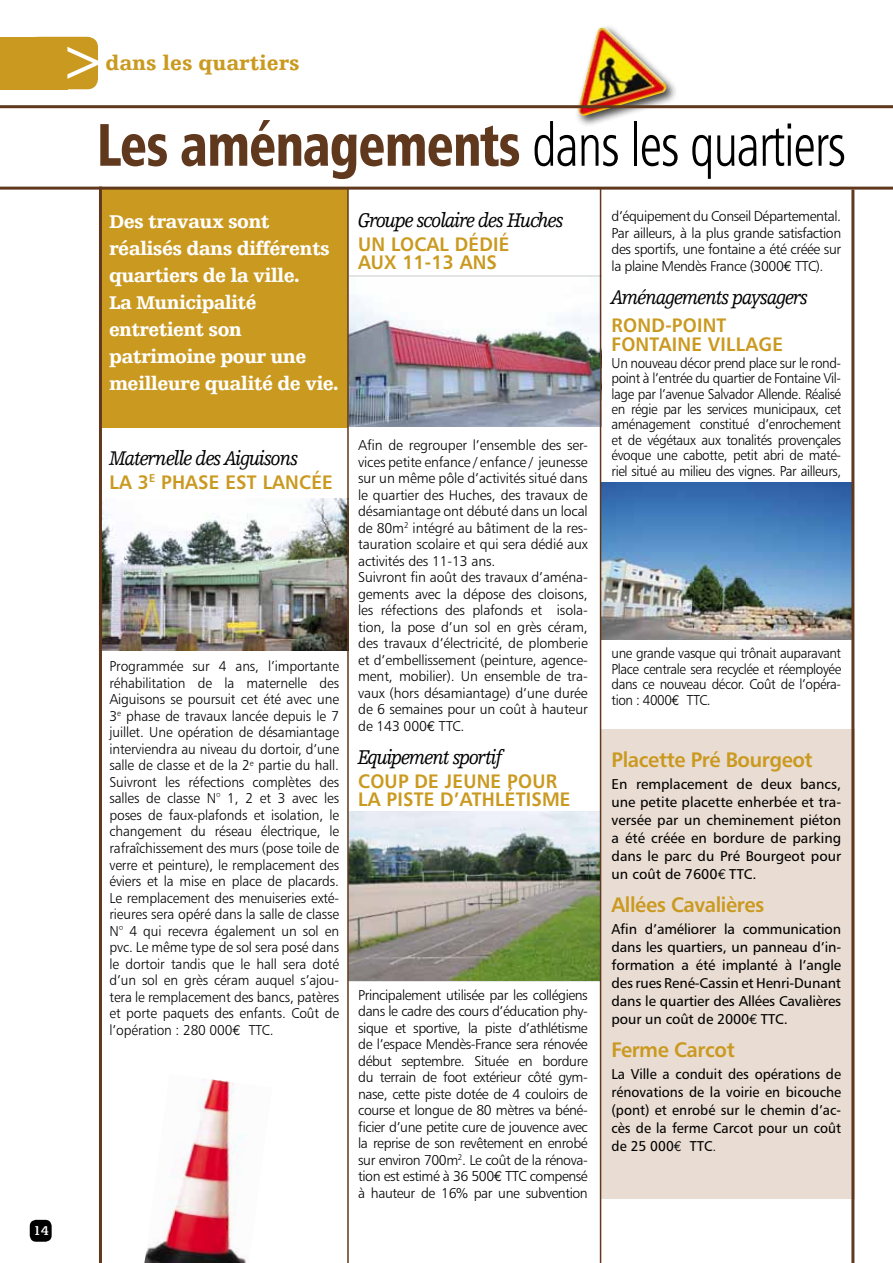
<style>
.page{position:relative;width:893px;height:1263px;background:#fff}
.page>*{position:absolute;margin:0;border:0;box-sizing:border-box;transform-origin:0 0}
.t1{font:60px "Humanist 777 BT Light Condensed B";letter-spacing:-.02em;color:#000;scale:.88 1}
.t2{font:italic 21px "Humanist Slabserif 712 BT";letter-spacing:-.05em;color:#000;scale:.86 1}
.t3{font:21px "Humanist 777 BT Bold B";letter-spacing:-.02em;color:#ca991f;scale:.96 1}
.t4{font:900 21px "Humanist Slabserif 712 BT";color:#ca991f}
.t5{font:900 19.5px/27px "Humanist Slabserif 712 BT";letter-spacing:-.03em;color:#fff}
.t6{font:19.5px/18.8px "Humanist 777 BT Bold B";letter-spacing:.01em;color:#ca991f;scale:.96 1}
.t7{font:14.25px/16.5px "Humanist 777 BT Light B";letter-spacing:-.01em;color:#000;text-align:justify}
.t8{font:14.25px/15.5px "Humanist 777 BT Light B";letter-spacing:-.01em;color:#000;text-align:justify;scale:.95 1}
.t9{font:14.25px/18px "Humanist 777 BT Roman B";color:#000;text-align:justify;scale:.94 1}
.t10{font:14.25px/18px "Humanist 777 BT Roman B";color:#000;text-align:justify}
.t11{font:14.25px/18px "Humanist 777 BT Roman B";color:#000;text-align:justify;scale:.96 1}
.t12{font:700 13.5px "Humanist Slabserif 712 BT";color:#fff}
.s1{font-family:"Humanist 777 BT Black Condensed B";color:#60381d}
.s2{font-family:"Euro Mono"}
.s3{font-family:"Humanist 777 BT Light B"}
</style>
<div class="page">
<div style="left:30px;top:1220px;width:22px;height:22px;background:#000;border-radius:6px"></div>
<div style="left:0;top:37px;width:67px;height:52px;background:#ca991f"></div>
<div style="left:27px;top:37px;width:71px;height:52px;background:#ca991f;border-radius:11px"></div>
<div style="left:575px;top:24px;width:103px;height:104px;background:#000;opacity:.75"></div>
<img style="left:578px;top:27px;width:88px;height:89px">
<div style="left:600px;top:730px;width:255px;height:469px;background:#e9dcd2"></div>
<div style="left:102px;top:187px;width:245px;height:241px;background:#ca991f"></div>
<hr style="left:0;top:105px;width:893px;height:3px;background:#60381d">
<img style="left:102px;top:499px;width:245px;height:152px">
<img style="left:144px;top:1079px;width:103px;height:184px">
<hr style="left:0;top:187px;width:893px;height:3px;background:#60381d">
<img style="left:349px;top:277px;width:253px;height:150px">
<img style="left:349px;top:812px;width:251px;height:168px">
<img style="left:601px;top:483px;width:250px;height:156px">
<hr style="left:99px;top:187px;width:3px;height:1076px;background:#60381d">
<hr style="left:347px;top:188px;width:2px;height:1075px;background:#60381d">
<hr style="left:600px;top:188px;width:1px;height:1075px;background:#60381d">
<hr style="left:851px;top:190px;width:3px;height:1073px;background:#60381d">
<p class="t12" style="left:34px;top:1222px;width:17px">14</p>
<h2 class="t4" style="left:105px;top:50px;width:196px">dans les quartiers</h2>
<h1 class="t1" style="left:97px;top:108px;width:853px"><span class="s1">Les aménagements</span> dans les quartiers</h1>
<h3 class="t5" style="left:109px;top:207px;width:231px">Des travaux sont réalisés dans différents quartiers de la ville.<br>La Municipalité entretient son patrimoine pour une meilleure qualité de vie.</h3>
<h2 class="t2" style="left:358px;top:207px;width:241px">Groupe scolaire des Huches</h2>
<p class="t7" style="left:612px;top:208px;width:231px">d’équipement du Conseil Départemental.<br>Par ailleurs, à la plus grande satisfaction des sportifs, une fontaine a été créée sur la plaine Mendès France (3000<span class="s2">€</span> TTC).</p>
<h2 class="t2" style="left:612px;top:284px;width:230px">Aménagements paysagers</h2>
<h3 class="t6" style="left:612px;top:315px;width:27px">ROND</h3>
<h3 class="t6" style="left:665px;top:315px;width:19px">-POINT</h3>
<h3 class="t6" style="left:612px;top:334px;width:23px">FONTAINE</h3>
<h3 class="t6" style="left:708px;top:334px;width:25px">VILLAGE</h3>
<p class="t8" style="left:612px;top:355px;width:243px">Un nouveau décor prend place sur le rond&shy;point à l’entrée du quartier de Fontaine Vil&shy;lage par l’avenue Salvador Allende. Réalisé en régie par les services municipaux, cet aménagement constitué d’enrochement et de végétaux aux tonalités provençales évoque une cabotte, petit abri de maté&shy;riel situé au milieu des vignes. Par ailleurs,</p>
<h3 class="t6" style="left:358px;top:234px;width:159px;text-indent:97px">DÉDIÉ<br>AUX 11-13 ANS</h3>
<h3 class="t6" style="left:358px;top:234px;width:48px">UN LOCAL</h3>
<p class="t7" style="left:358px;top:437px;width:231px;text-align:left">Afin de regrouper l’ensemble des ser&shy;vices petite enfance / enfance / jeunesse sur un même pôle d’activités situé dans le quartier des Huches, des travaux de désamiantage ont débuté dans un local de 80m<sup>2</sup> intégré au bâtiment de la res&shy;tauration scolaire et qui sera dédié aux activités des 11-13 ans.<br>Suivront fin août des travaux d’aména&shy;gements avec la dépose des cloisons, les réfections des plafonds et isola&shy;tion, la pose d’un sol en grès céram, des travaux d’électricité, de plomberie et d’embellissement (peinture, agence&shy;ment, mobilier). Un ensemble de tra&shy;vaux (hors désamiantage) d’une durée de 6 semaines pour un coût à hauteur de 143 000<span class="s2">€</span> TTC.</p>
<h2 class="t2" style="left:358px;top:744px;width:169px">Equipement sportif</h2>
<h3 class="t6" style="left:358px;top:771px;width:27px">COUP</h3>
<h3 class="t6" style="left:415px;top:771px;width:53px">DE JEUNE</h3>
<h3 class="t6" style="left:507px;top:771px;width:14px">POUR</h3>
<h3 class="t6" style="left:358px;top:790px;width:40px">LA PISTE</h3>
<h3 class="t6" style="left:440px;top:790px;width:33px">D’ATHL</h3>
<h3 class="t6" style="left:505px;top:790px;width:24px">ÉTISME</h3>
<h2 class="t2" style="left:109px;top:445px;width:221px">Maternelle des Aiguisons</h2>
<h3 class="t6" style="left:109px;top:472px;width:67px">LA 3<sup>E</sup> PHASE</h3>
<h3 class="t6" style="left:225px;top:472px;width:12px">EST</h3>
<h3 class="t6" style="left:263px;top:472px;width:14px">LANC</h3>
<h3 class="t6" style="left:311px;top:472px;width:21px">ÉE</h3>
<p class="t8" style="left:612px;top:646px;width:243px">une grande vasque qui trônait auparavant Place centrale sera recyclée et réemployée dans ce nouveau décor. Coût de l’opéra&shy;tion : 4000<span class="s2">€</span> TTC.</p>
<p class="t7" style="left:109px;top:658px;width:231px">Programmée sur 4 ans, l’importante réhabilitation de la maternelle des Aiguisons se poursuit cet été avec une 3<sup>e</sup> phase de travaux lancée depuis le 7 juillet. Une opération de désamiantage interviendra au niveau du dortoir, d’une salle de classe et de la 2<sup>e</sup> partie du hall.<br>Suivront les réfections complètes des salles de classe N° 1, 2 et 3 avec les poses de faux-plafonds et isolation, le changement du réseau électrique, le rafraîchissement des murs (pose toile de verre et peinture), le remplacement des éviers et la mise en place de placards.<br>Le remplacement des menuiseries exté&shy;rieures sera opéré dans la salle de classe N° 4 qui recevra également un sol en pvc. Le même type de sol sera posé dans le dortoir tandis que le hall sera doté d’un sol en grès céram auquel s’ajou&shy;tera le remplacement des bancs, patères et porte paquets des enfants. Coût de l’opération : 280 000<span class="s2">€</span> TTC.</p>
<h2 class="t3" style="left:612px;top:746px;width:211px">PLACETTE PRÉ BOURGEOT</h2>
<p class="t10" style="left:612px;top:775px;width:231px">En remplacement de deux bancs, une petite placette enherbée et tra&shy;versée par un cheminement piéton a été créée en bordure de parking dans le parc du Pré Bourgeot pour un coût de 7600<span class="s2">€</span> TTC.</p>
<h2 class="t3" style="left:612px;top:891px;width:161px">ALLÉES CAVALIÈRES</h2>
<p class="t9" style="left:612px;top:920px;width:246px">Afin d’améliorer la communication dans les quartiers, un panneau d’in&shy;formation a été implanté à l’angle des rues René-Cassin et Henri-Dunant dans le quartier des Allées Cavalières pour un coût de 2000<span class="s2">€</span> TTC.</p>
<h2 class="t3" style="left:612px;top:1036px;width:130px">FERME CARCOT</h2>
<p class="t11" style="left:612px;top:1065px;width:241px">La Ville a conduit des opérations de rénovations de la voirie en bicouche (pont) et enrobé sur le chemin d’ac&shy;cès de la ferme Carcot pour un coût de 25 000<span class="s2">€</span> TTC<span class="s3">.</span></p>
<p class="t7" style="left:358px;top:986px;width:231px">Principalement utilisée par les collégiens dans le cadre des cours d’éducation phy&shy;sique et sportive, la piste d’athlétisme de l’espace Mendès-France sera rénovée début septembre. Située en bordure du terrain de foot extérieur côté gym&shy;nase, cette piste dotée de 4 couloirs de course et longue de 80 mètres va béné&shy;ficier d’une petite cure de jouvence avec la reprise de son revêtement en enrobé sur environ 700m<sup>2</sup>. Le coût de la rénova&shy;tion est estimé à 36 500<span class="s2">€</span> TTC compensé à hauteur de 16% par une subvention</p>
</div>
